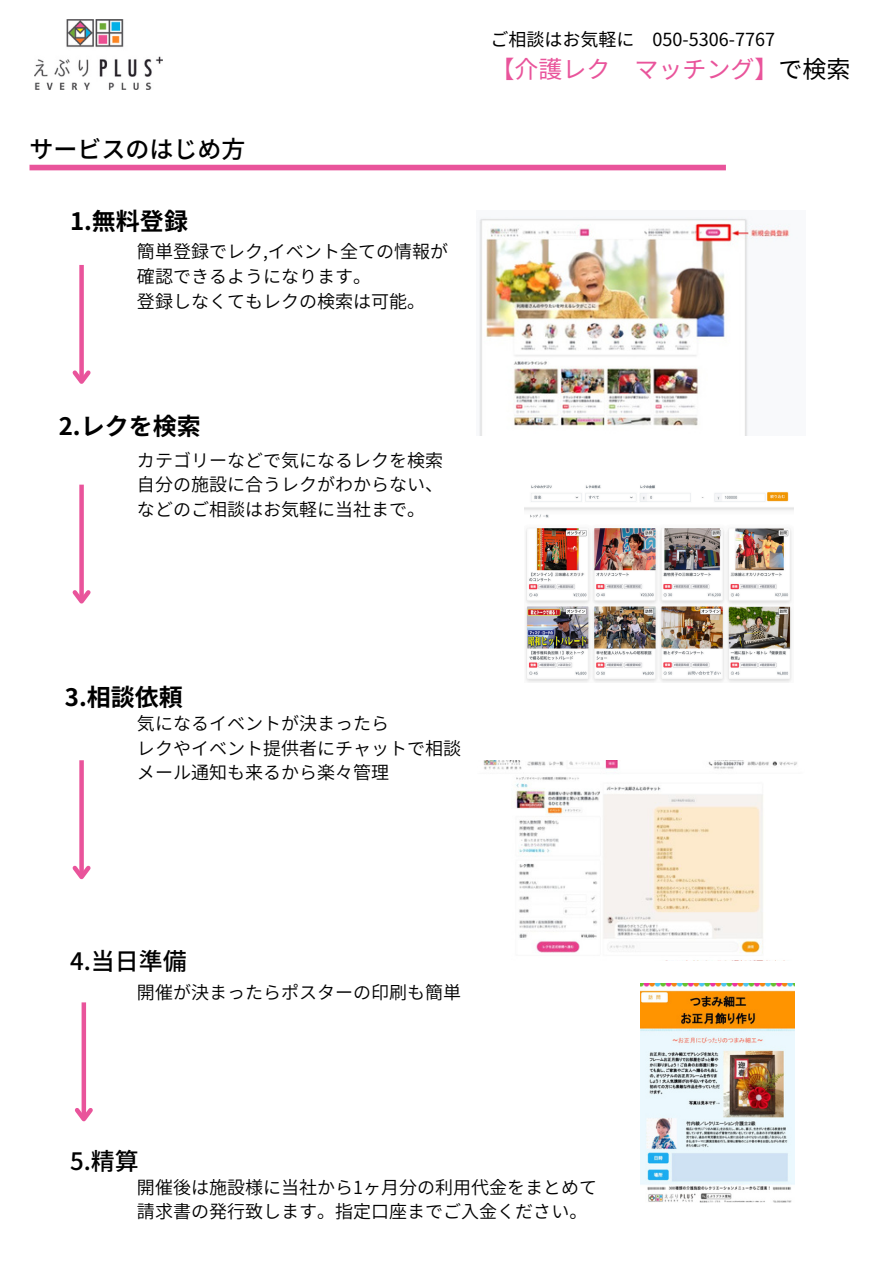
<style>
.page{position:relative;width:894px;height:1264px;background:#fff}
.page>*{position:absolute;margin:0;border:0;box-sizing:border-box;transform-origin:0 0}
.t1{font:700 24px "Noto Sans JP";color:#000}
.t2{font:500 24px "Noto Sans JP";color:#000}
.t3{font:24px "Noto Sans JP";color:#e9549b}
.t4{font:600 18px "Noto Sans JP";color:#000}
.t5{font:18px "Noto Sans JP";color:#000}
.s1{color:#000}
</style>
<div class="page">
<img style="left:640px;top:983px;width:154px;height:218px">
<img style="left:483px;top:760px;width:314px;height:194px">
<img style="left:524px;top:485px;width:269px;height:197px">
<img style="left:479px;top:218px;width:312px;height:217px">
<div style="left:29px;top:165px;width:696px;height:5px;background:#e9549b"></div>
<div style="left:79px;top:265px;width:5px;height:116px;background:#e9549b"></div>
<svg style="left:72px;top:366px;width:19px;height:18px"></svg>
<div style="left:79px;top:484px;width:5px;height:117px;background:#e9549b"></div>
<svg style="left:72px;top:586px;width:19px;height:18px"></svg>
<div style="left:79px;top:760px;width:5px;height:117px;background:#e9549b"></div>
<svg style="left:72px;top:861px;width:19px;height:19px"></svg>
<hr style="left:82px;top:1002px;width:4px;height:117px;background:#e9549b">
<svg style="left:74px;top:1103px;width:19px;height:19px"></svg>
<img style="left:34px;top:19px;width:128px;height:70px">
<p class="t2" style="left:29px;top:130px;width:215px">サービスのはじめ方</p>
<p class="t1" style="left:70px;top:202px;width:119px">1.無料登録</p>
<h1 class="t4" style="left:137px;top:237px;width:312px">簡単登録でレク,イベント全ての情報が</h1>
<p class="t4" style="left:137px;top:262px;width:236px">確認できるようになります。</p>
<p class="t4" style="left:137px;top:287px;width:290px">登録しなくてもレクの検索は可能。</p>
<p class="t1" style="left:59px;top:407px;width:143px">2.レクを検索</p>
<p class="t4" style="left:137px;top:446px;width:308px">カテゴリーなどで気になるレクを検索</p>
<p class="t4" style="left:137px;top:470px;width:308px">自分の施設に合うレクがわからない、</p>
<p class="t4" style="left:137px;top:495px;width:290px">などのご相談はお気軽に当社まで。</p>
<h1 class="t5" style="left:490px;top:25px;width:286px">ご相談はお気軽に 050-5306-7767</h1>
<p class="t3" style="left:490px;top:50px;width:361px">【介護レク マッチング】<span class="s1">で検索</span></p>
<p class="t1" style="left:65px;top:678px;width:119px">3.相談依頼</p>
<h1 class="t4" style="left:137px;top:709px;width:254px">気になるイベントが決まったら</h1>
<p class="t4" style="left:137px;top:733px;width:326px">レクやイベント提供者にチャットで相談</p>
<p class="t4" style="left:137px;top:758px;width:254px">メール通知も来るから楽々管理</p>
<p class="t2" style="left:70px;top:942px;width:118px">4.当日準備</p>
<p class="t4" style="left:137px;top:977px;width:326px">開催が決まったらポスターの印刷も簡単</p>
<h1 class="t2" style="left:70px;top:1141px;width:70px">5.精算</h1>
<p class="t4" style="left:137px;top:1172px;width:461px">開催後は施設様に当社から1ヶ月分の利用代金をまとめて</p>
<p class="t4" style="left:137px;top:1197px;width:452px">請求書の発行致します。指定口座までご入金ください。</p>
</div>
